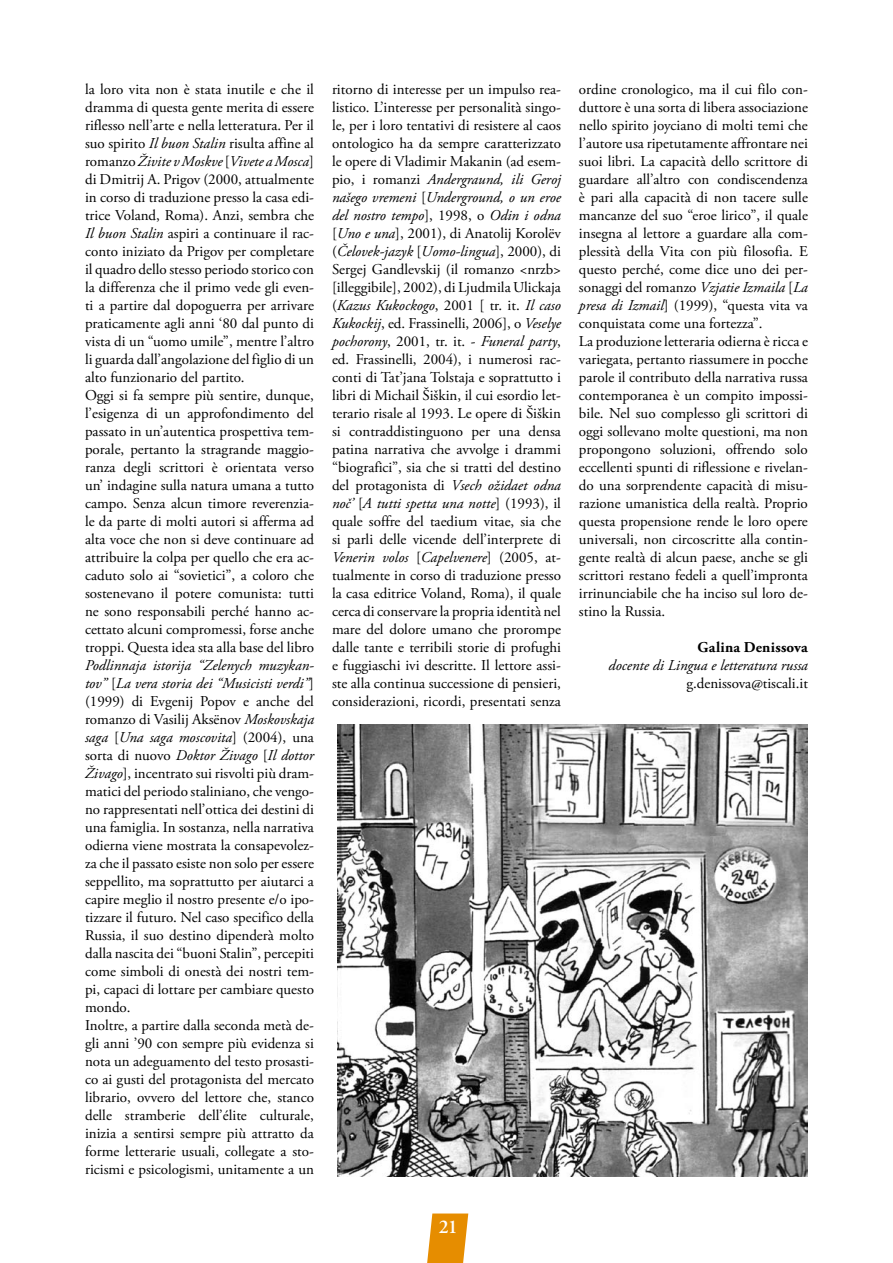
<style>
.page{position:relative;width:893px;height:1263px;background:#fff}
.page>*{position:absolute;margin:0;border:0;box-sizing:border-box;transform-origin:0 0}
.t1{font:600 19.5px "Adobe Garamond Pro";color:#fff}
.t2{font:15px/18px "Adobe Garamond Pro";color:#000}
.t3{font:italic 15px "Adobe Garamond Pro";color:#000}
.t4{font:700 15px "Adobe Garamond Pro";letter-spacing:.015em;color:#000}
.s1{font-style:italic}
</style>
<div class="page">
<svg style="left:427px;top:1213px;width:41px;height:50px;background:#e99c21"></svg>
<img style="left:338px;top:724px;width:470px;height:453px">
<p class="t2" style="left:85px;top:81px;width:230px">la loro vita non è stata inutile e che il dramma di questa gente merita di essere riflesso nell’arte e nella letteratura. Per il suo spirito <span class="s1">Il buon Stalin</span> risulta affine al romanzo <span class="s1">Živite v Moskve</span> [<span class="s1">Vivete a Mosca</span>] di Dmitrij A. Prigov (2000, attualmente in corso di traduzione presso la casa edi&shy;trice Voland, Roma). Anzi, sembra che <span class="s1">Il buon Stalin</span> aspiri a continuare il rac&shy;conto iniziato da Prigov per completare il quadro dello stesso periodo storico con la differenza che il primo vede gli even&shy;ti a partire dal dopoguerra per arrivare praticamente agli anni ‘80 dal punto di vista di un “uomo umile”, mentre l’altro li guarda dall’angolazione del figlio di un alto funzionario del partito.<br>Oggi si fa sempre più sentire, dunque, l’esigenza di un approfondimento del passato in un’autentica prospettiva tem&shy;porale, pertanto la stragrande maggio&shy;ranza degli scrittori è orientata verso un’ indagine sulla natura umana a tutto campo. Senza alcun timore reverenzia&shy;le da parte di molti autori si afferma ad alta voce che non si deve continuare ad attribuire la colpa per quello che era ac&shy;caduto solo ai “sovietici”, a coloro che sostenevano il potere comunista: tutti ne sono responsabili perché hanno ac&shy;cettato alcuni compromessi, forse anche troppi. Questa idea sta alla base del libro</p>
<p class="t2" style="left:85px;top:657px;width:230px"><span class="s1">Podlinnaja istorija “Zelenych muzykan&shy;tov”</span> [<span class="s1">La vera storia dei “Musicisti verdi”</span>] (1999) di Evgenij Popov e anche del romanzo di Vasilij Aksënov <span class="s1">Moskovskaja saga</span> [<span class="s1">Una saga moscovita</span>] (2004), una sorta di nuovo <span class="s1">Doktor Živago</span> [<span class="s1">Il dottor Živago</span>], incentrato sui risvolti più dram&shy;matici del periodo staliniano, che vengo&shy;no rappresentati nell’ottica dei destini di una famiglia. In sostanza, nella narrativa odierna viene mostrata la consapevolez&shy;za che il passato esiste non solo per essere seppellito, ma soprattutto per aiutarci a capire meglio il nostro presente e/o ipo&shy;tizzare il futuro. Nel caso specifico della Russia, il suo destino dipenderà molto dalla nascita dei “buoni Stalin”, percepiti come simboli di onestà dei nostri tem&shy;pi, capaci di lottare per cambiare questo mondo.<br>Inoltre, a partire dalla seconda metà de&shy;gli anni ’90 con sempre più evidenza si nota un adeguamento del testo prosasti&shy;co ai gusti del protagonista del mercato librario, ovvero del lettore che, stanco delle stramberie dell’élite culturale, inizia a sentirsi sempre più attratto da forme letterarie usuali, collegate a sto&shy;ricismi e psicologismi, unitamente a un</p>
<p class="t2" style="left:332px;top:81px;width:230px;text-align:justify">ritorno di interesse per un impulso rea&shy;listico. L’interesse per personalità singo&shy;le, per i loro tentativi di resistere al caos ontologico ha da sempre caratterizzato le opere di Vladimir Makanin (ad esem&shy;pio, i romanzi <span class="s1">Andergraund, ili Geroj našego vremeni</span> [<span class="s1">Underground, o un eroe del nostro tempo</span>], 1998, o <span class="s1">Odin i odna </span>[<span class="s1">Uno e una</span>], 2001), di Anatolij Korolëv (<span class="s1">Čelovek-jazyk</span> [<span class="s1">Uomo-lingua</span>], 2000), di Sergej Gandlevskij (il romanzo &lt;nrzb&gt; [illeggibile], 2002), di Ljudmila Ulickaja (<span class="s1">Kazus Kukockogo</span>, 2001 [ tr. it. <span class="s1">Il caso Kukockij</span>, ed. Frassinelli, 2006], o <span class="s1">Veselye pochorony</span>, 2001, tr. it. - <span class="s1">Funeral party</span>, ed. Frassinelli, 2004), i numerosi rac&shy;conti di Tat’jana Tolstaja e soprattutto i libri di Michail Šiškin, il cui esordio let&shy;terario risale al 1993. Le opere di Šiškin si contraddistinguono per una densa patina narrativa che avvolge i drammi “biografici”, sia che si tratti del destino del protagonista di <span class="s1">Vsech ožidaet odna noč’</span> [<span class="s1">A tutti spetta una notte</span>] (1993), il quale soffre del taedium vitae, sia che si parli delle vicende dell’interprete di <span class="s1">Venerin volos</span> [<span class="s1">Capelvenere</span>] (2005, at&shy;tualmente in corso di traduzione presso la casa editrice Voland, Roma), il quale cerca di conservare la propria identità nel mare del dolore umano che prorompe dalle tante e terribili storie di profughi e fuggiaschi ivi descritte. Il lettore assi&shy;ste alla continua successione di pensieri, considerazioni, ricordi, presentati senza</p>
<p class="t2" style="left:579px;top:81px;width:230px">ordine cronologico, ma il cui filo con&shy;duttore è una sorta di libera associazione nello spirito joyciano di molti temi che l’autore usa ripetutamente affrontare nei suoi libri. La capacità dello scrittore di guardare all’altro con condiscendenza è pari alla capacità di non tacere sulle mancanze del suo “eroe lirico”, il quale insegna al lettore a guardare alla com&shy;plessità della Vita con più filosofia. E questo perché, come dice uno dei per&shy;sonaggi del romanzo <span class="s1">Vzjatie Izmaila</span> [<span class="s1">La presa di Izmail</span>] (1999), “questa vita va conquistata come una fortezza”.<br>La produzione letteraria odierna è ricca e variegata, pertanto riassumere in pocche parole il contributo della narrativa russa contemporanea è un compito impossi&shy;bile. Nel suo complesso gli scrittori di oggi sollevano molte questioni, ma non propongono soluzioni, offrendo solo eccellenti spunti di riflessione e rivelan&shy;do una sorprendente capacità di misu&shy;razione umanistica della realtà. Proprio questa propensione rende le loro opere universali, non circoscritte alla contin&shy;gente realtà di alcun paese, anche se gli scrittori restano fedeli a quell’impronta irrinunciabile che ha inciso sul loro de&shy;stino la Russia.</p>
<p class="t4" style="left:697px;top:638px;width:112px">Galina Denissova</p>
<p class="t3" style="left:609px;top:656px;width:201px">docente di Lingua e letteratura russa</p>
<p class="t2" style="left:686px;top:675px;width:123px">g.denissova@tiscali.it</p>
<h1 class="t1" style="left:439px;top:1215px;width:20px">21</h1>
</div>
